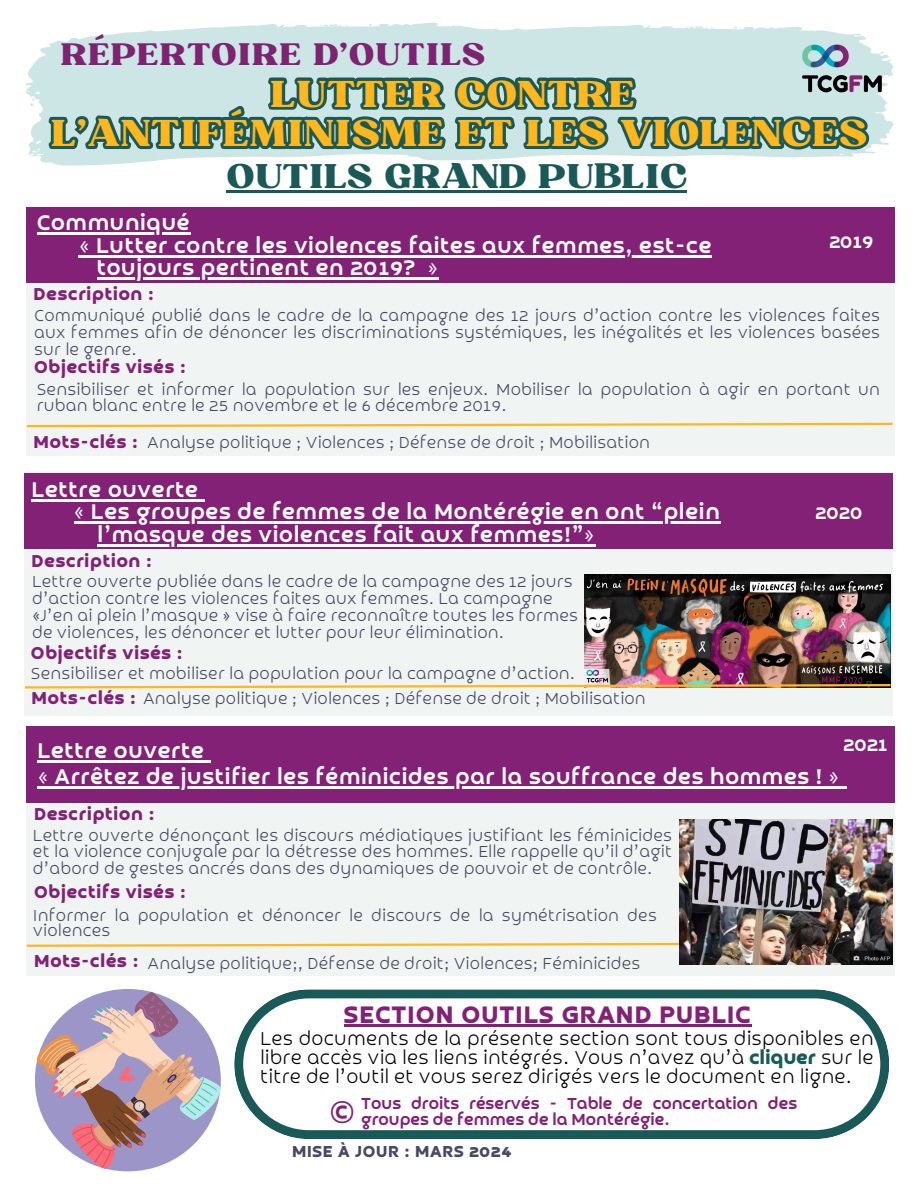
<style>
.page{position:relative;width:918px;height:1188px;background:#fff}
.page>*{position:absolute;margin:0;border:0;box-sizing:border-box;transform-origin:0 0}
.t1{font:43.5px "Croogla 4 F";color:#832176}
.t2{font:36px/39.3px "Bugaki";letter-spacing:.01em;color:#ffb71b;text-align:center}
.t3{font:33px "Bugaki";color:#195957}
.t4{font:30px "Bugaki";letter-spacing:.025em;color:#7e2271}
.t5{font:700 27px "Croogla 4 F";letter-spacing:.04em;color:#832176}
.t6{font:24px "Croogla 4 F";letter-spacing:.03em;color:#fff}
.t7{font:200 21px/19.2px "Croogla 4 F";letter-spacing:.01em;color:#000;text-align:justify}
.t8{font:21px "Croogla 4 F";color:#fff}
.t9{font:700 19.5px "Croogla 4 F";letter-spacing:.04em;color:#832176}
.t10{font:200 18px/16.8px "Croogla 4 F";letter-spacing:.01em;color:#474966;text-align:justify}
.t11{font:18px "Croogla 4 F";color:#832176}
.t12{font:700 18px "Croogla 4 F";letter-spacing:.04em;color:#474966}
.s1{font-weight:700;font-size:19.5px;color:#832176}
.s2{font-weight:700;color:#195957}
</style>
<div class="page">
<svg style="left:35px;top:989px;width:186px;height:183px"></svg>
<div style="left:25px;top:472px;width:868px;height:243px;background:#f0f4f2"></div>
<div style="left:25px;top:474px;width:868px;height:75px;background:#832176"></div>
<img style="left:585px;top:574px;width:306px;height:109px">
<hr style="left:32px;top:499px;width:167px;height:2px;background:#fff">
<svg style="left:199px;top:499px;width:6px;height:2px"></svg>
<hr style="left:74px;top:521px;width:647px;height:3px;background:#fff">
<hr style="left:98px;top:544px;width:498px;height:2px;background:#fff">
<svg style="left:24px;top:683px;width:867px;height:7px"></svg>
<svg style="left:234px;top:989px;width:655px;height:150px"></svg>
<hr style="left:344px;top:1025px;width:408px;height:2px;background:#832176">
<div style="left:27px;top:207px;width:868px;height:249px;background:#f0f4f2"></div>
<div style="left:27px;top:207px;width:868px;height:76px;background:#832176"></div>
<svg style="left:26px;top:422px;width:867px;height:6px"></svg>
<hr style="left:37px;top:233px;width:153px;height:2px;background:#fff">
<div style="left:27px;top:727px;width:868px;height:248px;background:#f0f4f2"></div>
<div style="left:27px;top:727px;width:868px;height:75px;background:#832176"></div>
<svg style="left:26px;top:941px;width:867px;height:7px"></svg>
<img style="left:679px;top:819px;width:213px;height:146px">
<hr style="left:38px;top:761px;width:167px;height:2px;background:#fff">
<svg style="left:205px;top:761px;width:6px;height:2px"></svg>
<hr style="left:38px;top:787px;width:802px;height:2px;background:#fff">
<svg style="left:840px;top:787px;width:6px;height:2px"></svg>
<svg style="left:534px;top:25px;width:360px;height:128px;fill:#cbe6e5"></svg>
<svg style="left:887px;top:74px;width:4px;height:4px"></svg>
<svg style="left:686px;top:25px;width:26px;height:4px"></svg>
<svg style="left:25px;top:22px;width:509px;height:141px;fill:#cbe6e5"></svg>
<svg style="left:30px;top:103px;width:3px;height:4px"></svg>
<svg style="left:320px;top:23px;width:26px;height:4px"></svg>
<svg style="left:263px;top:67px;width:379px;height:28px"></svg>
<svg style="left:44px;top:95px;width:830px;height:379px"></svg>
<img style="left:801px;top:41px;width:86px;height:58px">
<p class="t4" style="left:61px;top:35px;width:426px">RÉPERTOIRE D’OUTILS</p>
<p class="t2" style="left:51px;top:76px;width:818px">LUTTER CONTRE<br>L’ANTIFÉMINISME ET LES VIOLENCES</p>
<h5 class="t3" style="left:226px;top:156px;width:462px">OUTILS GRAND PUBLIC</h5>
<p class="t6" style="left:37px;top:212px;width:154px">Communiqué</p>
<p class="t6" style="left:79px;top:235px;width:634px">« Lutter contre les violences faites aux femmes, est-ce</p>
<p class="t6" style="left:97px;top:257px;width:343px">toujours pertinent en 2019? »</p>
<p class="t9" style="left:34px;top:286px;width:122px">Description :</p>
<p class="t8" style="left:829px;top:232px;width:46px">2019</p>
<p class="t10" style="left:34px;top:308px;width:848px">Communiqué publié dans le cadre de la campagne des 12 jours d’action contre les violences faites aux femmes afin de dénoncer les discriminations systémiques, les inégalités et les violences basées sur le genre.</p>
<p class="t9" style="left:34px;top:358px;width:153px">Objectifs visés :</p>
<h5 class="t10" style="left:37px;top:383px;width:845px;line-height:15.8px">Sensibiliser et informer la population sur les enjeux. Mobiliser la population à agir en portant un ruban blanc entre le 25 novembre et le 6 décembre 2019.</h5>
<p class="t9" style="left:34px;top:433px;width:106px">Mots-clés :</p>
<h5 class="t10" style="left:147px;top:435px;width:504px">Analyse politique ; Violences ; Défense de droit ; Mobilisation</h5>
<h1 class="t6" style="left:32px;top:479px;width:168px">Lettre ouverte</h1>
<h1 class="t6" style="left:74px;top:501px;width:648px">« Les groupes de femmes de la Montérégie en ont “plein</h1>
<p class="t6" style="left:98px;top:524px;width:499px">l’masque des violences fait aux femmes!”»</p>
<p class="t10" style="left:32px;top:574px;width:542px">Lettre ouverte publiée dans le cadre de la campagne des 12 jours</p>
<p class="t10" style="left:32px;top:591px;width:522px">d’action contre les violences faites aux femmes. La campagne</p>
<p class="t10" style="left:32px;top:608px;width:547px">«J’en ai plein l’masque » vise à faire reconnaître toutes les formes</p>
<h4 class="t10" style="left:32px;top:625px;width:474px">de violences, les dénoncer et lutter pour leur élimination.</h4>
<h5 class="t9" style="left:31px;top:644px;width:153px">Objectifs visés :</h5>
<p class="t10" style="left:31px;top:666px;width:546px">Sensibiliser et mobiliser la population pour la campagne d’action.</p>
<h2 class="t9" style="left:32px;top:552px;width:122px">Description :</h2>
<h4 class="t10" style="left:32px;top:691px;width:616px"><span class="s1">Mots-clés :</span> Analyse politique ; Violences ; Défense de droit ; Mobilisation</h4>
<p class="t8" style="left:816px;top:503px;width:49px">2020</p>
<h5 class="t8" style="left:844px;top:736px;width:45px">2021</h5>
<p class="t6" style="left:38px;top:740px;width:168px">Lettre ouverte</p>
<h4 class="t6" style="left:38px;top:766px;width:803px">« Arrêtez de justifier les féminicides par la souffrance des hommes ! »</h4>
<h5 class="t10" style="left:33px;top:828px;width:641px">Lettre ouverte dénonçant les discours médiatiques justifiant les féminicides et la violence conjugale par la détresse des hommes. Elle rappelle qu’il d’agit d’abord de gestes ancrés dans des dynamiques de pouvoir et de contrôle.</h5>
<p class="t9" style="left:34px;top:884px;width:153px">Objectifs visés :</p>
<p class="t10" style="left:33px;top:908px;width:625px;line-height:15.8px">Informer la population et dénoncer le discours de la symétrisation des violences</p>
<p class="t9" style="left:34px;top:805px;width:122px">Description :</p>
<p class="t9" style="left:34px;top:953px;width:106px">Mots-clés :</p>
<p class="t10" style="left:148px;top:956px;width:494px">Analyse politique;, Défense de droit; Violences; Féminicides</p>
<p class="t5" style="left:344px;top:1002px;width:408px">SECTION OUTILS GRAND PUBLIC</p>
<h5 class="t7" style="left:260px;top:1030px;width:615px">Les documents de la présente section sont tous disponibles en libre accès via les liens intégrés. Vous n’avez qu’à <span class="s2">cliquer</span> sur le titre de l’outil et vous serez dirigés vers le document en ligne.</h5>
<p class="t11" style="left:361px;top:1096px;width:437px">Tous droits réservés - Table de concertation des</p>
<p class="t1" style="left:330px;top:1090px;width:26px">©</p>
<p class="t11" style="left:361px;top:1112px;width:310px">groupes de femmes de la Montérégie.</p>
<h5 class="t12" style="left:292px;top:1143px;width:221px">MISE À JOUR : MARS 2024</h5>
</div>
